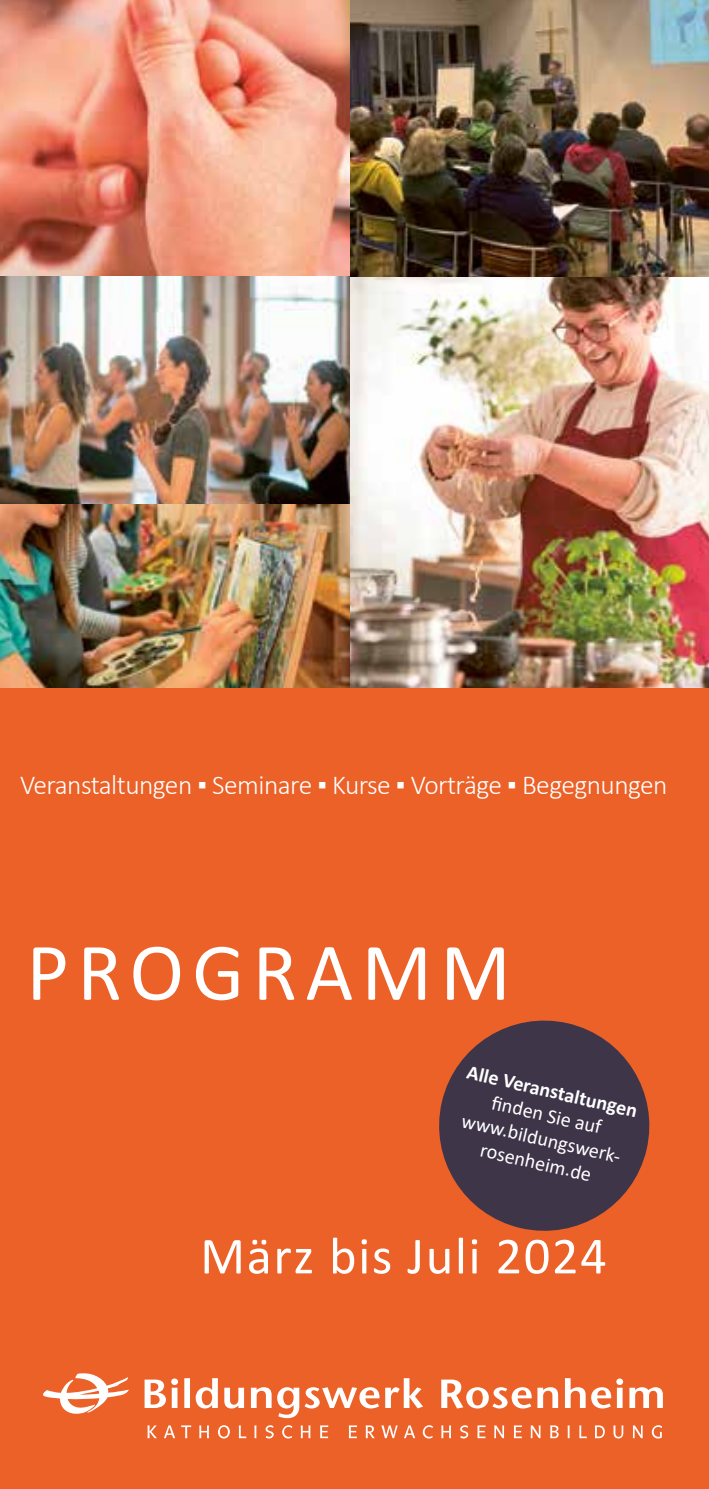
<style>
.page{position:relative;width:709px;height:1489px;background:#fff}
.page>*{position:absolute;margin:0;border:0;box-sizing:border-box;transform-origin:0 0}
.t1{font:82.5px "Calibri";letter-spacing:.1em;color:#fff}
.t2{font:52.5px "Calibri";letter-spacing:.03em;color:#fff}
.t3{font:300 27.5px "Calibri";letter-spacing:-.02em;color:#fff}
.t4{font:20.25px "Calibri";color:#fff}
.t5{font:700 20.25px "Calibri";color:#fff}
.s1{font-weight:400}
</style>
<div class="page">
<img style="left:0;top:0;width:709px;height:688px">
<div style="left:0;top:688px;width:709px;height:800px;background:#eb6128"></div>
<svg style="left:439px;top:1020px;width:211px;height:211px;fill:#3e3549"></svg>
<svg style="left:145px;top:1378px;width:518px;height:39px"></svg>
<svg style="left:43px;top:1373px;width:86px;height:41px"></svg>
<svg style="left:147px;top:1425px;width:515px;height:13px"></svg>
<p class="t3" style="left:20px;top:767px;width:649px">Veranstaltungen <span class="s1">▪</span> Seminare <span class="s1">▪</span> Kurse <span class="s1">▪</span> Vorträge <span class="s1">▪</span> Begegnungen</p>
<h1 class="t1" style="left:26px;top:914px;width:486px">PROGRAMM</h1>
<p class="t5" style="left:470px;top:1057px;width:176px;rotate:13deg">Alle Veranstaltungen</p>
<p class="t4" style="left:495px;top:1088px;width:114px;rotate:13deg">fi nden Sie auf</p>
<p class="t4" style="left:465px;top:1106px;width:178px;rotate:13deg">www.bildungswerk-</p>
<p class="t4" style="left:484px;top:1135px;width:115px;rotate:13deg">rosenheim.de</p>
<h2 class="t2" style="left:200px;top:1219px;width:408px">März bis Juli 2024</h2>
</div>
